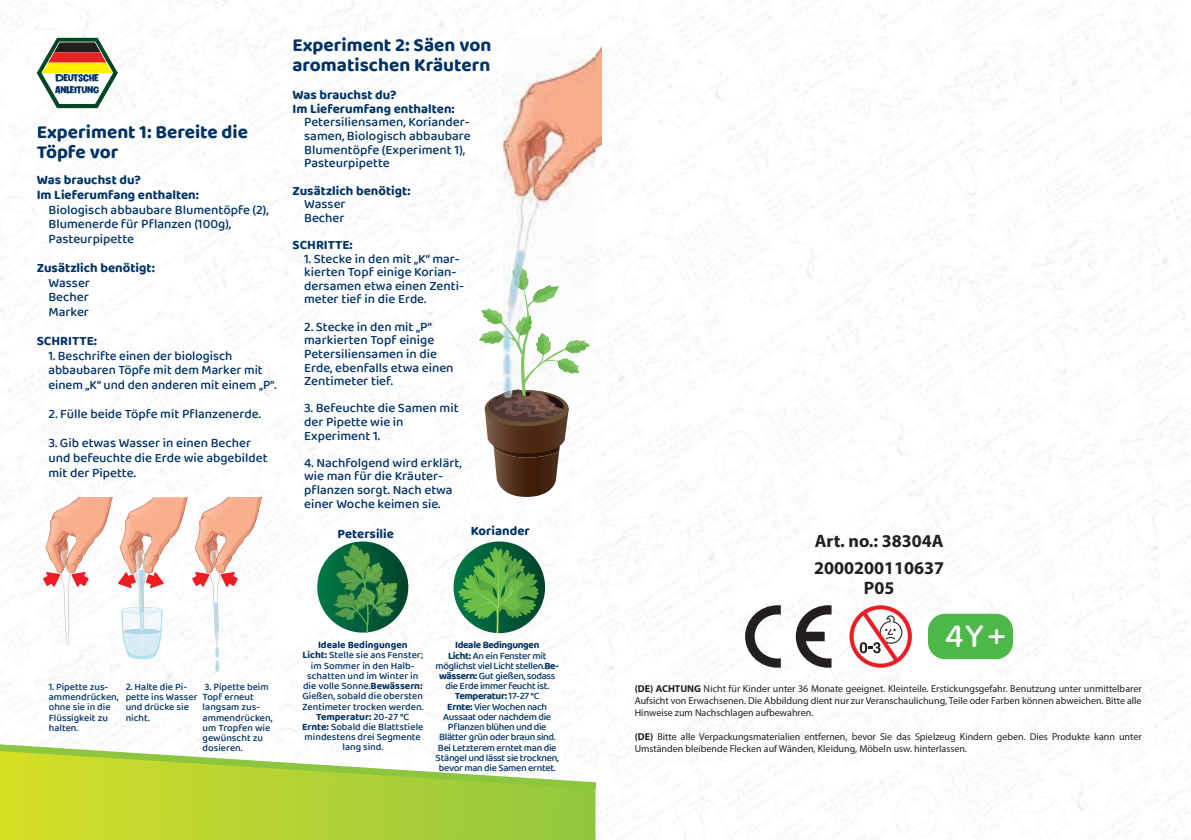
<style>
.page{position:relative;width:1191px;height:840px;background:#fff}
.page>*{position:absolute;margin:0;border:0;box-sizing:border-box;transform-origin:0 0}
.t1{font:30px "Howies Funhouse";color:#fff;scale:1.1 1}
.t2{font:700 19px/20.4px "Baloo 2";color:#003265}
.t3{font:700 18px/20px "Myriad Pro";color:#231f20;text-align:center}
.t4{font:500 13.2px/13.6px "Baloo 2";color:#003265}
.t5{font:700 13.2px/14.6px "Baloo 2";color:#003265}
.t6{font:500 10px/10.2px "Baloo 2";color:#003265}
.t7{font:10px/12px "Myriad Pro";color:#231f20;text-align:justify}
.t8{font:500 10px/10.2px "Baloo 2";letter-spacing:-.03em;color:#003265;text-align:center}
.t9{font:10px/12px "Comic Hunter";letter-spacing:-.04em;color:#003265}
.s1{font-weight:700}
</style>
<div class="page">
<img style="left:595px;top:0;width:596px;height:839px">
<img style="left:1px;top:0;width:528px;height:742px">
<img style="left:529px;top:423px;width:66px;height:319px">
<svg style="left:0;top:742px;width:595px;height:97px"></svg>
<svg style="left:453px;top:541px;width:92px;height:91px"></svg>
<svg style="left:458px;top:547px;width:80px;height:86px"></svg>
<svg style="left:317px;top:541px;width:91px;height:91px;background:#13683e"></svg>
<img style="left:383px;top:580px;width:14px;height:6px">
<svg style="left:333px;top:544px;width:50px;height:88px;background:#30814a"></svg>
<img style="left:595px;top:38px;width:6px;height:360px">
<img style="left:503px;top:38px;width:56px;height:225px">
<svg style="left:479px;top:263px;width:111px;height:233px"></svg>
<svg style="left:37px;top:38px;width:81px;height:70px"></svg>
<svg style="left:43px;top:497px;width:224px;height:174px"></svg>
<img style="left:136px;top:550px;width:9px;height:62px">
<svg style="left:745px;top:605px;width:36px;height:62px"></svg>
<svg style="left:795px;top:605px;width:36px;height:62px"></svg>
<svg style="left:849px;top:605px;width:63px;height:62px"></svg>
<div style="left:928px;top:613px;width:85px;height:45px;background:#4cb848;border-radius:17px"></div>
<img style="left:362px;top:562px;width:21px;height:43px">
<img style="left:498px;top:557px;width:37px;height:51px">
<p class="t9" style="left:55px;top:71px;width:46px">DEUTSCHE<br>ANLEITUNG</p>
<h2 class="t2" style="left:37px;top:121px;width:213px">Experiment 1: Bereite die<br>Töpfe vor</h2>
<p class="t5" style="left:37px;top:172px;width:164px">Was brauchst du?<br>Im Lieferumfang enthalten:</p>
<p class="t4" style="left:48px;top:202px;width:222px;line-height:14.6px">Biologisch abbaubare Blumentöpfe (2),<br>Blumenerde für Pflanzen (100g),<br>Pasteurpipette</p>
<p class="t5" style="left:37px;top:260px;width:120px">Zusätzlich benötigt:</p>
<p class="t4" style="left:48px;top:275px;width:43px;line-height:14.6px;text-align:justify">Wasser Becher Marker</p>
<p class="t5" style="left:37px;top:333px;width:62px">SCHRITTE:</p>
<p class="t4" style="left:48px;top:348px;width:230px;line-height:14.6px">1. Beschrifte einen der biologisch abbaubaren Töpfe mit dem Marker mit einem „K“ und den anderen mit einem „P“.</p>
<p class="t4" style="left:48px;top:407px;width:214px">2. Fülle beide Töpfe mit Pflanzenerde.</p>
<p class="t4" style="left:48px;top:436px;width:221px;line-height:14.6px">3. Gib etwas Wasser in einen Becher und befeuchte die Erde wie abgebildet mit der Pipette.</p>
<h2 class="t2" style="left:292px;top:34px;width:200px">Experiment 2: Säen von aromatischen Kräutern</h2>
<p class="t5" style="left:292px;top:88px;width:164px;line-height:13.6px">Was brauchst du?<br>Im Lieferumfang enthalten:</p>
<p class="t4" style="left:304px;top:116px;width:168px">Petersiliensamen, Koriander&shy;samen, Biologisch abbaubare<br>Blumentöpfe (Experiment 1),<br>Pasteurpipette</p>
<p class="t5" style="left:292px;top:182px;width:120px">Zusätzlich benötigt:</p>
<p class="t4" style="left:304px;top:197px;width:43px">Wasser<br>Becher</p>
<p class="t5" style="left:292px;top:237px;width:62px">SCHRITTE:</p>
<p class="t4" style="left:304px;top:252px;width:161px">1. Stecke in den mit „K“ mar&shy;kierten Topf einige Korian&shy;dersamen etwa einen Zenti&shy;meter tief in die Erde.</p>
<p class="t4" style="left:304px;top:320px;width:151px">2. Stecke in den mit „P“ markierten Topf einige<br>Petersiliensamen in die<br>Erde, ebenfalls etwa einen<br>Zentimeter tief.</p>
<p class="t4" style="left:304px;top:401px;width:156px">3. Befeuchte die Samen mit der Pipette wie in<br>Experiment 1.</p>
<p class="t4" style="left:304px;top:456px;width:159px">4. Nachfolgend wird erklärt, wie man für die Kräuter&shy;pflanzen sorgt. Nach etwa einer Woche keimen sie.</p>
<p class="t5" style="left:337px;top:525px;width:58px">Petersilie</p>
<p class="t5" style="left:471px;top:523px;width:60px">Koriander</p>
<p class="t6" style="left:49px;top:681px;width:71px">1. Pipette zus&shy;ammendrücken, ohne sie in die<br>Flüssigkeit zu halten.</p>
<p class="t6" style="left:126px;top:681px;width:73px">2. Halte die Pi&shy;pette ins Wasser und drücke sie nicht.</p>
<p class="t6" style="left:203px;top:681px;width:71px">3. Pipette beim<br>Topf erneut langsam zus&shy;ammendrücken, um Tropfen wie gewünscht zu dosieren.</p>
<p class="t6" style="left:302px;top:640px;width:123px;text-align:center"><span class="s1">Ideale Bedingungen<br>Licht:</span> Stelle sie ans Fenster; im Sommer in den Halb&shy;schatten und im Winter in die volle Sonne.<span class="s1">Bewässern:<br></span>Gießen, sobald die obersten<br>Zentimeter trocken werden.<br><span class="s1">Temperatur:</span> 20-27 °C<br><span class="s1">Ernte:</span> Sobald die Blattstiele mindestens drei Segmente lang sind.</p>
<p class="t8" style="left:435px;top:640px;width:125px"><span class="s1">Ideale Bedingungen<br>Licht:</span> An ein Fenster mit möglichst viel Licht stellen.<span class="s1">Be&shy;wässern:</span> Gut gießen, sodass die Erde immer feucht ist.<br><span class="s1">Temperatur:</span> 17-27 °C<br><span class="s1">Ernte:</span> Vier Wochen nach<br>Aussaat oder nachdem die<br>Pflanzen blühen und die<br>Blätter grün oder braun sind.<br>Bei Letzterem erntet man die<br>Stängel und lässt sie trocknen, bevor man die Samen erntet.</p>
<h3 class="t3" style="left:814px;top:530px;width:130px">Art. no.: 38304A</h3>
<h3 class="t3" style="left:814px;top:556px;width:131px">2000200110637<br>P05</h3>
<h1 class="t1" style="left:943px;top:619px;width:61px">4Y+</h1>
<p class="t7" style="left:634px;top:682px;width:508px"><span class="s1">(DE) ACHTUNG</span> Nicht für Kinder unter 36 Monate geeignet. Kleinteile. Erstickungsgefahr. Benutzung unter unmittelbarer Aufsicht von Erwachsenen. Die Abbildung dient nur zur Veranschaulichung, Teile oder Farben können abweichen. Bitte alle Hinweise zum Nachschlagen aufbewahren.</p>
<p class="t7" style="left:634px;top:730px;width:508px"><span class="s1">(DE)</span> Bitte alle Verpackungsmaterialien entfernen, bevor Sie das Spielzeug Kindern geben. Dies Produkte kann unter<br>Umständen bleibende Flecken auf Wänden, Kleidung, Möbeln usw. hinterlassen.</p>
</div>
